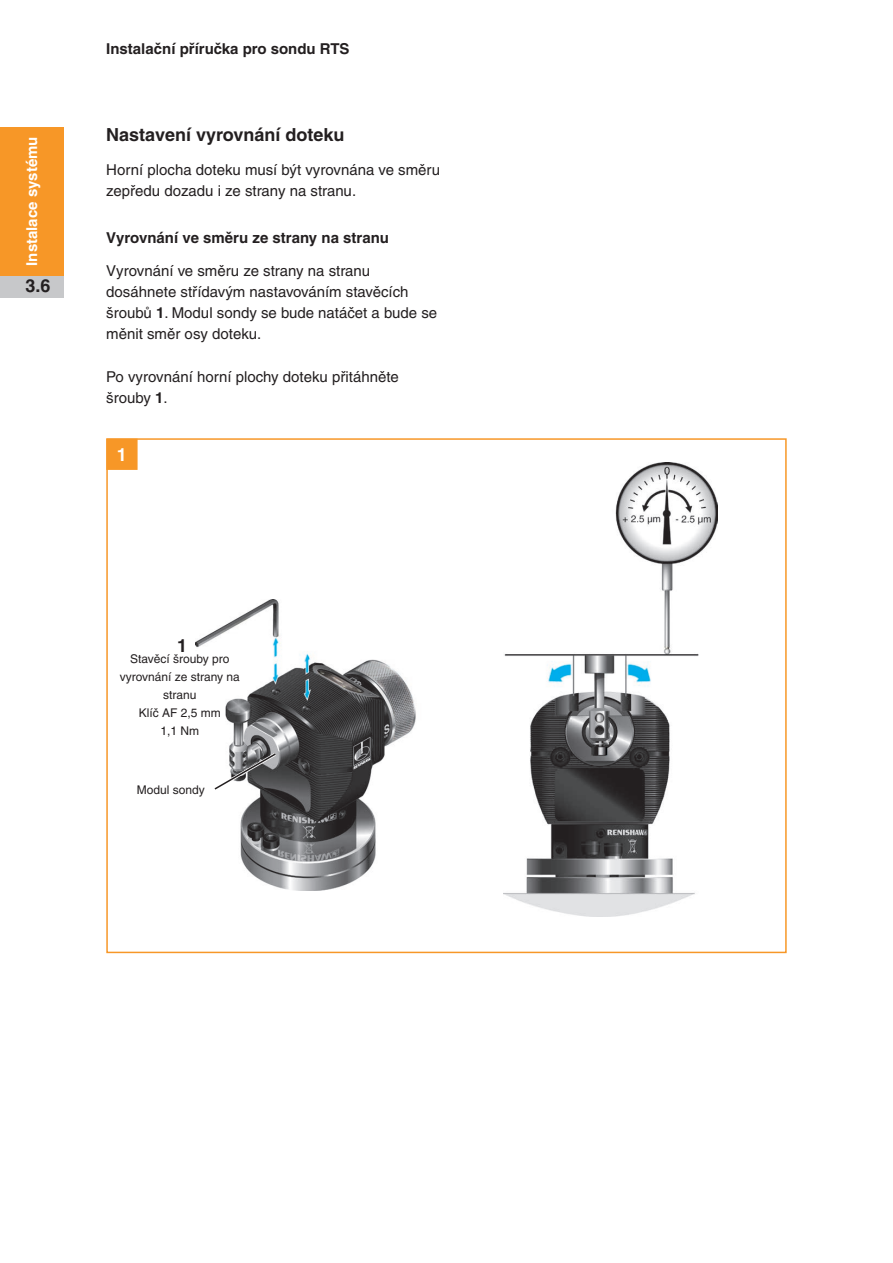
<style>
.page{position:relative;width:893px;height:1263px;background:#fff}
.page>*{position:absolute;margin:0;border:0;box-sizing:border-box;transform-origin:0 0}
.Heading_2{font:700 18px "Helvetica CE";color:#231f20}
.Figure_Steps{font:700 18px "Helvetica CE";color:#fff}
.Body_Text_10pt{font:15px/21px "Helvetica CE";color:#231f20}
.Heading_3{font:700 15px "Helvetica CE";color:#231f20}
.Heading_3-2{font:15px/21px "Helvetica CE";color:#231f20}
.t1{font:700 15px "Helvetica CE";color:#fff}
.Figure_Text_8pt{font:12px/18px "Helvetica CE";color:#231f20;text-align:center}
.s1{font-weight:700}
</style>
<div class="page">
<div style="left:0;top:128px;width:64px;height:148px;background:#f79727"></div>
<div style="left:0;top:276px;width:64px;height:22px;background:#c7c8ca"></div>
<img style="left:196px;top:600px;width:220px;height:290px">
<img style="left:504px;top:462px;width:214px;height:454px">
<svg style="left:213px;top:750px;width:66px;height:41px"></svg>
<div style="left:106px;top:439px;width:32px;height:31px;background:#f79727;border:2px solid #f79727"></div>
<p class="t1" style="left:23px;top:266px;width:130px;rotate:-90deg">Instalace systému</p>
<p class="Heading_2" style="left:26px;top:276px;width:27px">3.6</p>
<p class="Heading_3" style="left:106px;top:40px;width:245px">Instalační příručka pro sondu RTS</p>
<p class="Heading_2" style="left:106px;top:125px;width:240px">Nastavení vyrovnání doteku</p>
<p class="Body_Text_10pt" style="left:106px;top:159px;width:335px">Horní plocha doteku musí být vyrovnána ve směru zepředu dozadu i ze strany na stranu.</p>
<p class="Heading_3" style="left:106px;top:229px;width:284px">Vyrovnání ve směru ze strany na stranu</p>
<p class="Body_Text_10pt" style="left:106px;top:261px;width:332px">Vyrovnání ve směru ze strany na stranu dosáhnete střídavým nastavováním stavěcích šroubů <span class="s1">1</span>. Modul sondy se bude natáčet a bude se měnit směr osy doteku.</p>
<p class="Heading_3-2" style="left:106px;top:366px;width:294px">Po vyrovnání horní plochy doteku přitáhněte šrouby <span class="s1">1</span>.</p>
<p class="Figure_Steps" style="left:117px;top:444px;width:12px">1</p>
<p class="Heading_2" style="left:177px;top:635px;width:12px">1</p>
<p class="Figure_Text_8pt" style="left:120px;top:650px;width:122px">Stavěcí šrouby pro vyrovnání ze strany na stranu</p>
<p class="Figure_Text_8pt" style="left:139px;top:704px;width:84px">Klíč AF 2,5 mm</p>
<p class="Figure_Text_8pt" style="left:160px;top:722px;width:40px">1,1 Nm</p>
<p class="Figure_Text_8pt" style="left:137px;top:781px;width:70px">Modul sondy</p>
</div>
